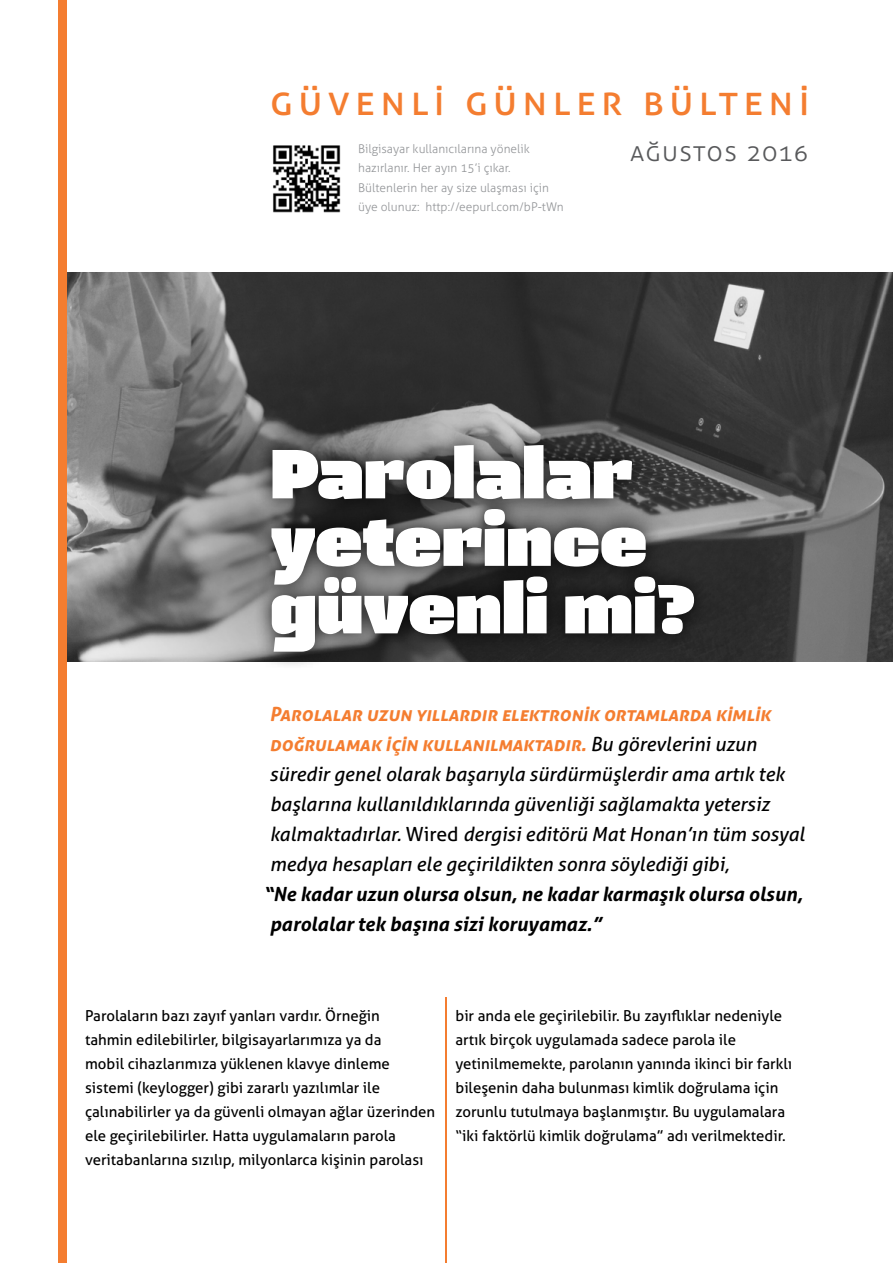
<style>
.page{position:relative;width:893px;height:1263px;background:#fff}
.page>*{position:absolute;margin:0;border:0;box-sizing:border-box;transform-origin:0 0}
.t1{font:75px/67.5px "Book Cover";color:#fff}
.t2{font:40.5px "Aller";color:#f47d30}
.t3{font:300 27px "Aller";letter-spacing:.05em;color:#58595b}
.t4{font:italic 19.5px/30px "Aller";color:#000}
.t5{font:italic 700 19.5px/30px "Aller";color:#000}
.t6{font:15px/24px "Aller";color:#000}
.t7{font:300 12px/19.5px "Aller";color:#939598}
.s1{font-weight:700;color:#f47d30}
.s2{font-style:normal}
</style>
<div class="page">
<img style="left:67px;top:272px;width:826px;height:389px">
<div style="left:253px;top:426px;width:459px;height:244px;background:#000;opacity:.85"></div>
<img style="left:273px;top:145px;width:68px;height:68px">
<div style="left:59px;top:0;width:8px;height:1263px;background:#f47d30"></div>
<hr style="left:445px;top:997px;width:1px;height:266px;background:#f47d30">
<h2 class="t2" style="left:270px;top:76px;width:541px">GÜVENLİ GÜNLER BÜLTENİ</h2>
<p class="t7" style="left:358px;top:139px;width:207px">Bilgisayar kullanıcılarına yönelik hazırlanır. Her ayın 15’i çıkar.<br>Bültenlerin her ay size ulaşması için üye olunuz: http://eepurl.com/bP-tWn</p>
<h3 class="t3" style="left:630px;top:135px;width:179px">ağustos 2016</h3>
<h1 class="t1" style="left:270px;top:441px;width:427px">Parolalar yeterince güvenli mi?</h1>
<p class="t4" style="left:270px;top:699px;width:537px"><span class="s1">Parolalar uzun yıllardır elektronik ortamlarda kimlik doğrulamak için kullanılmaktadır.</span> Bu görevlerini uzun süredir genel olarak başarıyla sürdürmüşlerdir ama artık tek başlarına kullanıldıklarında güvenliği sağlamakta yetersiz kalmaktadırlar. <span class="s2">Wired</span> dergisi editörü Mat Honan’ın tüm sosyal medya hesapları ele geçirildikten sonra söylediği gibi,</p>
<h3 class="t5" style="left:270px;top:879px;width:534px;text-indent:-6px">“Ne kadar uzun olursa olsun, ne kadar karmaşık olursa olsun, parolalar tek başına sizi koruyamaz.”</h3>
<p class="t6" style="left:85px;top:1004px;width:352px">Parolaların bazı zayıf yanları vardır. Örneğin<br>tahmin edilebilirler, bilgisayarlarımıza ya da<br>mobil cihazlarımıza yüklenen klavye dinleme sistemi (keylogger) gibi zararlı yazılımlar ile çalınabilirler ya da güvenli olmayan ağlar üzerinden ele geçirilebilirler. Hatta uygulamaların parola veritabanlarına sızılıp, milyonlarca kişinin parolası</p>
<p class="t6" style="left:455px;top:1004px;width:338px">bir anda ele geçirilebilir. Bu zayıflıklar nedeniyle artık birçok uygulamada sadece parola ile yetinilmemekte, parolanın yanında ikinci bir farklı bileşenin daha bulunması kimlik doğrulama için zorunlu tutulmaya başlanmıştır. Bu uygulamalara “iki faktörlü kimlik doğrulama” adı verilmektedir.</p>
</div>
